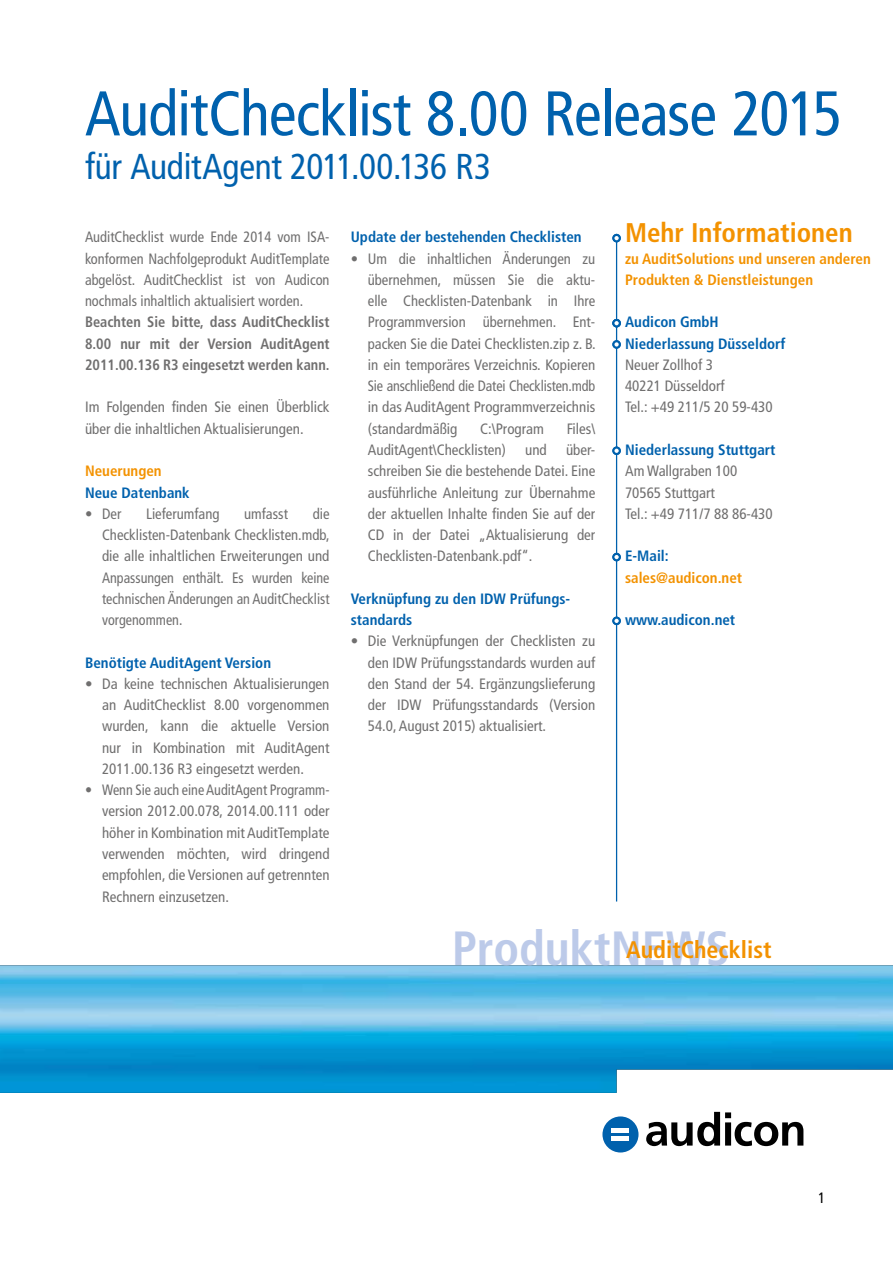
<style>
.page{position:relative;width:893px;height:1263px;background:#fff}
.page>*{position:absolute;margin:0;border:0;box-sizing:border-box;transform-origin:0 0}
.t1{font:condensed 63px "Frutiger LT Std";letter-spacing:-.015em;color:#0061ad}
.t2{font:700 condensed 48px "Frutiger LT Std";color:#bccae9}
.t3{font:condensed 36px "Frutiger LT Std";letter-spacing:-.01em;color:#0061ad}
.t4{font:700 condensed 27px "Frutiger LT Std";color:#f39200}
.t5{font:700 condensed 24px "Frutiger LT Std";color:#f39200}
.t6{font:condensed 15px/21.3px "Frutiger LT Std";color:#706f6f;text-align:justify}
.t7{font:condensed 15px/21.3px "Frutiger LT Std";color:#706f6f;scale:.94 1}
.t8{font:700 condensed 15px/21.3px "Frutiger LT Std";color:#0061ad}
.t9{font:condensed 15px/21.3px "Frutiger LT Std";color:#706f6f;text-align:justify;scale:.96 1}
.t10{font:700 condensed 15px/21.3px "Frutiger LT Std";color:#706f6f;text-align:justify;scale:.96 1}
.t11{font:700 condensed 15px/21.3px "Frutiger LT Std";color:#f39200}
.t12{font:condensed 15px "Frutiger LT Std";color:#000}
</style>
<div class="page">
<hr style="left:616px;top:234px;width:1px;height:667px;background:#0061ad">
<img style="left:0;top:965px;width:893px;height:128px">
<svg style="left:646px;top:1112px;width:157px;height:34px"></svg>
<div style="left:602px;top:1116px;width:36px;height:36px;background:#0061ad;border-radius:50%"></div>
<div style="left:612px;top:1128px;width:17px;height:5px;background:#fff"></div>
<div style="left:612px;top:1136px;width:17px;height:5px;background:#fff"></div>
<svg style="left:612px;top:234px;width:9px;height:8px"></svg>
<svg style="left:614px;top:236px;width:5px;height:4px"></svg>
<div style="left:612px;top:319px;width:9px;height:8px;background:#0061ad;border-radius:50%"></div>
<svg style="left:614px;top:321px;width:5px;height:4px"></svg>
<svg style="left:612px;top:446px;width:9px;height:9px"></svg>
<svg style="left:614px;top:449px;width:5px;height:4px"></svg>
<div style="left:612px;top:553px;width:9px;height:8px;background:#0061ad;border-radius:50%"></div>
<svg style="left:614px;top:555px;width:5px;height:4px"></svg>
<svg style="left:612px;top:617px;width:9px;height:8px"></svg>
<svg style="left:614px;top:619px;width:5px;height:4px"></svg>
<svg style="left:612px;top:340px;width:9px;height:9px"></svg>
<svg style="left:614px;top:342px;width:5px;height:5px"></svg>
<h1 class="t1" style="left:85px;top:77px;width:759px">AuditChecklist 8.00 Release 2015</h1>
<h3 class="t3" style="left:85px;top:145px;width:408px">für AuditAgent 2011.00.136 R3</h3>
<p class="t9" style="left:85px;top:227px;width:256px">AuditChecklist wurde Ende 2014 vom ISA&shy;konformen Nachfolgeprodukt AuditTemplate abgelöst. AuditChecklist ist von Audicon nochmals inhaltlich aktualisiert worden.</p>
<p class="t10" style="left:85px;top:312px;width:256px">Beachten Sie bitte, dass AuditChecklist 8.00 nur mit der Version AuditAgent 2011.00.136 R3 eingesetzt werden kann.</p>
<p class="t6" style="left:85px;top:397px;width:246px">Im Folgenden finden Sie einen Überblick über die inhaltlichen Aktualisierungen.</p>
<p class="t11" style="left:85px;top:460px;width:78px">Neuerungen</p>
<p class="t8" style="left:85px;top:482px;width:106px">Neue Datenbank</p>
<p class="t6" style="left:85px;top:503px;width:38px">• Der</p>
<p class="t6" style="left:146px;top:503px;width:75px">Lieferumfang</p>
<p class="t6" style="left:244px;top:503px;width:45px">umfasst</p>
<p class="t6" style="left:102px;top:503px;width:229px;text-indent:211px">die Checklisten-Datenbank Checklisten.mdb, die alle inhaltlichen Erweiterungen und Anpassungen enthält. Es wurden keine technischen Änderungen an AuditChecklist vorgenommen.</p>
<p class="t8" style="left:85px;top:652px;width:188px">Benötigte AuditAgent Version</p>
<p class="t6" style="left:102px;top:673px;width:229px;text-indent:-17px">• Da keine technischen Aktualisierungen an AuditChecklist 8.00 vorgenommen wurden, kann die aktuelle Version nur in Kombination mit AuditAgent 2011.00.136 R3 eingesetzt werden.</p>
<p class="t7" style="left:102px;top:779px;width:244px;text-indent:-17px">• Wenn Sie auch eine AuditAgent Programm-- version 2012.00.078, 2014.00.111 oder höher in Kombination mit AuditTemplate verwenden möchten, wird dringend empfohlen, die Versionen auf getrennten Rechnern einzusetzen.</p>
<p class="t8" style="left:351px;top:227px;width:232px">Update der bestehenden Checklisten</p>
<p class="t6" style="left:368px;top:248px;width:230px;text-indent:-17px">• Um die inhaltlichen Änderungen zu übernehmen, müssen Sie die aktu&shy;elle Checklisten-Datenbank in Ihre Programmversion übernehmen. Ent&shy;packen Sie die Datei Checklisten.zip z. B. in ein temporäres Verzeichnis. Kopieren Sie anschließend die Datei Checklisten.mdb in das AuditAgent Programmverzeichnis (standardmäßig</p>
<p class="t6" style="left:480px;top:418px;width:65px">C:\Program</p>
<p class="t6" style="left:567px;top:418px;width:30px">Files\</p>
<p class="t6" style="left:368px;top:439px;width:140px">AuditAgent\Checklisten)</p>
<p class="t6" style="left:525px;top:439px;width:23px">und</p>
<p class="t6" style="left:368px;top:439px;width:229px;text-indent:198px">über&shy;schreiben Sie die bestehende Datei. Eine ausführliche Anleitung zur Übernahme der aktuellen Inhalte finden Sie auf der CD in der Datei „Aktualisierung der Checklisten-Datenbank.pdf“.</p>
<p class="t8" style="left:351px;top:588px;width:221px">Verknüpfung zu den IDW Prüfungs&shy;standards</p>
<p class="t6" style="left:368px;top:631px;width:229px;text-indent:-17px">• Die Verknüpfungen der Checklisten zu den IDW Prüfungsstandards wurden auf den Stand der 54. Ergänzungslieferung der IDW Prüfungsstandards (Version 54.0, August 2015) aktualisiert.</p>
<h3 class="t4" style="left:625px;top:217px;width:229px">Mehr Informationen</h3>
<p class="t11" style="left:625px;top:248px;width:247px">zu AuditSolutions und unseren anderen<br>Produkten &amp; Dienstleistungen</p>
<p class="t8" style="left:625px;top:312px;width:162px">Audicon GmbH<br>Niederlassung Düsseldorf</p>
<p class="t6" style="left:625px;top:354px;width:149px;text-align:left">Neuer Zollhof 3<br>40221 Düsseldorf<br>Tel.: +49 211/5 20 59-430</p>
<p class="t8" style="left:625px;top:439px;width:152px">Niederlassung Stuttgart</p>
<p class="t6" style="left:625px;top:460px;width:149px;text-align:left">Am Wallgraben 100<br>70565 Stuttgart<br>Tel.: +49 711/7 88 86-430</p>
<p class="t8" style="left:625px;top:545px;width:45px">E-Mail:</p>
<p class="t11" style="left:625px;top:567px;width:119px">sales@audicon.net</p>
<p class="t8" style="left:625px;top:609px;width:112px">www.audicon.net</p>
<h2 class="t2" style="left:452px;top:920px;width:279px">ProduktNEWS</h2>
<h3 class="t5" style="left:626px;top:935px;width:147px">AuditChecklist</h3>
<p class="t12" style="left:818px;top:1189px;width:9px">1</p>
</div>
